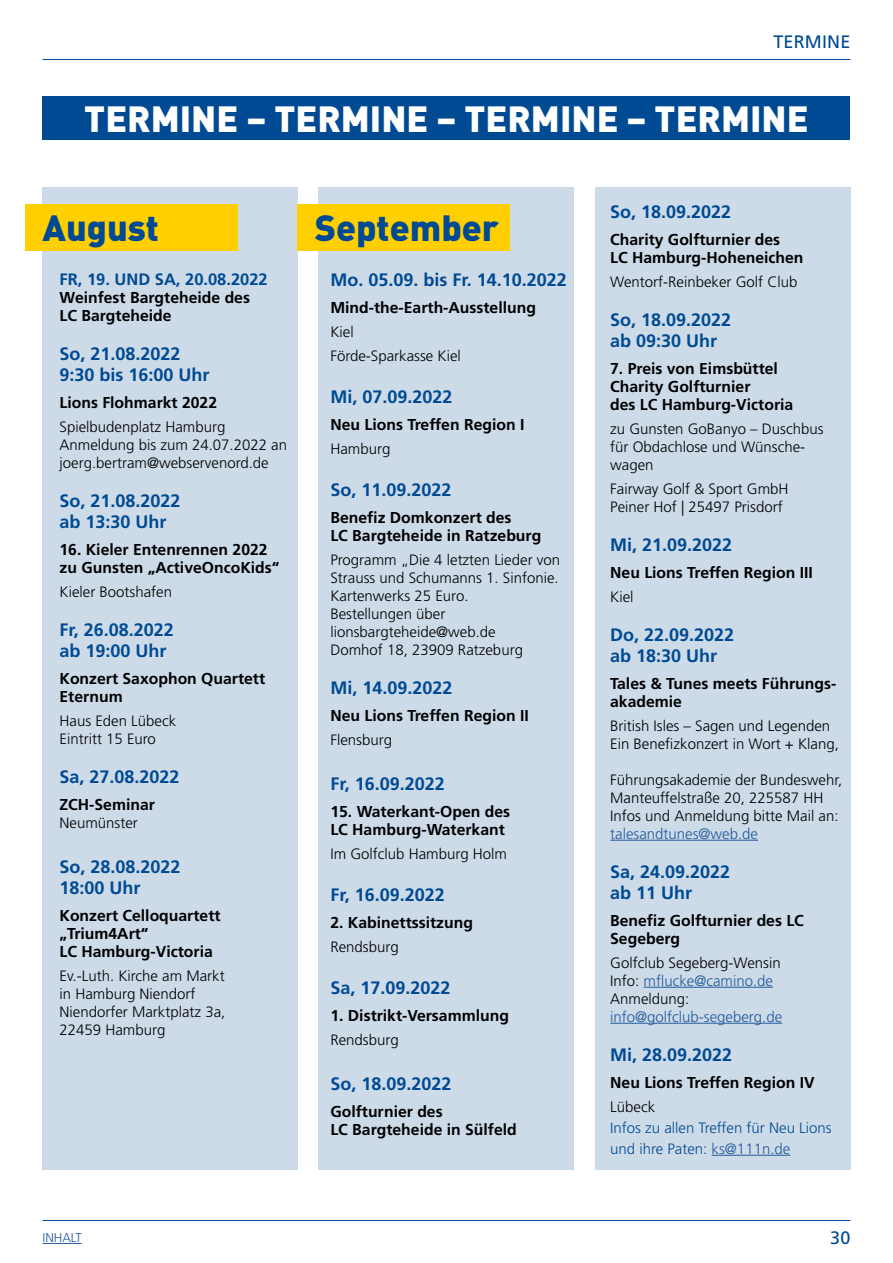
<style>
.page{position:relative;width:893px;height:1263px;background:#fff}
.page>*{position:absolute;margin:0;border:0;box-sizing:border-box;transform-origin:0 0}
.t1{font:900 36px "DIN";color:#fff}
.t2{font:900 36px "DIN";color:#004a93}
.H3_Termine{font:700 18px "Frutiger";color:#004a93}
.t3{font:18px "Frutiger";letter-spacing:.01em;color:#004a93}
.Inhalt_light{font:700 16.5px "Frutiger";color:#004a93}
.Termine_Bold{font:700 15.75px/18px "Frutiger";color:#000}
.Inhalt_light-2{font:300 15px/18px "Frutiger";color:#000}
.Termine_Bold-2{font:300 15px/18px "Frutiger";color:#000}
.Termine_Bold-3{font:300 15px "Frutiger";color:#245a9c}
.H3_Termine-2{font:300 15px "Frutiger";color:#000}
.H3_Termine-3{font:300 15px/21px "Frutiger";color:#004a93}
.Copy{font:300 12.75px "Frutiger";color:#245a9c}
.s1{color:#000}
.s2{color:#245a9c}
</style>
<div class="page">
<hr style="left:43px;top:59px;width:807px;height:1px;background:#004a93">
<hr style="left:43px;top:1220px;width:807px;height:1px;background:#004a93">
<div style="left:43px;top:187px;width:255px;height:983px;background:#cddbe9"></div>
<div style="left:319px;top:187px;width:255px;height:983px;background:#cddbe9"></div>
<div style="left:43px;top:96px;width:807px;height:43px;background:#004a93"></div>
<hr style="left:43px;top:1243px;width:39px;height:1px;background:#245a9c">
<div style="left:26px;top:204px;width:212px;height:47px;background:#ffcf00"></div>
<div style="left:298px;top:204px;width:212px;height:47px;background:#ffcf00"></div>
<div style="left:595px;top:187px;width:255px;height:983px;background:#cddbe9"></div>
<hr style="left:610px;top:840px;width:148px;height:1px;background:#245a9c">
<hr style="left:644px;top:987px;width:129px;height:1px;background:#245a9c">
<hr style="left:610px;top:1023px;width:172px;height:1px;background:#245a9c">
<hr style="left:712px;top:1155px;width:78px;height:1px;background:#245a9c">
<p class="t3" style="left:773px;top:31px;width:79px">TERMINE</p>
<h1 class="t1" style="left:84px;top:95px;width:726px">TERMINE – TERMINE – TERMINE – TERMINE</h1>
<h1 class="t2" style="left:43px;top:204px;width:118px">August</h1>
<h1 class="t2" style="left:315px;top:204px;width:186px">September</h1>
<p class="Inhalt_light" style="left:60px;top:269px;width:210px">FR, 19. UND SA, 20.08.2022</p>
<p class="Termine_Bold" style="left:60px;top:288px;width:192px">Weinfest Bargteheide des</p>
<p class="Termine_Bold" style="left:60px;top:306px;width:114px">LC Bargteheide</p>
<p class="H3_Termine" style="left:60px;top:343px;width:123px">So, 21.08.2022</p>
<p class="H3_Termine" style="left:60px;top:364px;width:152px">9:30 bis 16:00 Uhr</p>
<p class="Termine_Bold" style="left:60px;top:393px;width:159px">Lions Flohmarkt 2022</p>
<p class="Inhalt_light-2" style="left:60px;top:418px;width:167px">Spielbudenplatz Hamburg</p>
<p class="Inhalt_light-2" style="left:60px;top:436px;width:229px">Anmeldung bis zum 24.07.2022 an</p>
<p class="Inhalt_light-2" style="left:60px;top:454px;width:211px">joerg.bertram@webservenord.de</p>
<p class="H3_Termine" style="left:60px;top:490px;width:123px">So, 21.08.2022</p>
<p class="H3_Termine" style="left:60px;top:511px;width:109px">ab 13:30 Uhr</p>
<p class="Termine_Bold" style="left:60px;top:540px;width:210px">16. Kieler Entenrennen 2022</p>
<p class="Termine_Bold" style="left:60px;top:558px;width:221px">zu Gunsten „ActiveOncoKids“</p>
<p class="Inhalt_light-2" style="left:60px;top:583px;width:114px">Kieler Bootshafen</p>
<p class="H3_Termine" style="left:60px;top:619px;width:116px">Fr, 26.08.2022</p>
<p class="H3_Termine" style="left:60px;top:640px;width:109px">ab 19:00 Uhr</p>
<p class="Termine_Bold" style="left:60px;top:669px;width:207px">Konzert Saxophon Quartett<br>Eternum</p>
<p class="Inhalt_light-2" style="left:60px;top:712px;width:118px">Haus Eden Lübeck</p>
<p class="Inhalt_light-2" style="left:60px;top:730px;width:98px">Eintritt 15 Euro</p>
<p class="H3_Termine" style="left:60px;top:766px;width:122px">Sa, 27.08.2022</p>
<p class="Termine_Bold" style="left:60px;top:795px;width:97px">ZCH-Seminar</p>
<p class="Inhalt_light-2" style="left:60px;top:814px;width:80px">Neumünster</p>
<p class="H3_Termine" style="left:60px;top:856px;width:123px">So, 28.08.2022</p>
<p class="H3_Termine" style="left:60px;top:877px;width:83px">18:00 Uhr</p>
<p class="Termine_Bold" style="left:60px;top:906px;width:163px">Konzert Celloquartett</p>
<p class="Termine_Bold" style="left:60px;top:924px;width:90px">„Trium4Art“</p>
<p class="Termine_Bold" style="left:60px;top:942px;width:155px">LC Hamburg-Victoria</p>
<p class="Inhalt_light-2" style="left:60px;top:967px;width:167px">Ev.-Luth. Kirche am Markt</p>
<p class="Inhalt_light-2" style="left:60px;top:985px;width:137px">in Hamburg Niendorf</p>
<p class="Inhalt_light-2" style="left:60px;top:1003px;width:167px">Niendorfer Marktplatz 3a,</p>
<p class="Inhalt_light-2" style="left:60px;top:1021px;width:107px">22459 Hamburg</p>
<p class="Copy" style="left:43px;top:1230px;width:41px">INHALT</p>
<p class="H3_Termine" style="left:330px;top:269px;width:238px">Mo. 05.09. bis Fr. 14.10.2022</p>
<p class="Termine_Bold" style="left:330px;top:298px;width:207px">Mind-the-Earth-Ausstellung</p>
<p class="H3_Termine-2" style="left:330px;top:323px;width:25px">Kiel</p>
<p class="H3_Termine-2" style="left:330px;top:347px;width:132px">Förde-Sparkasse Kiel</p>
<p class="H3_Termine" style="left:330px;top:386px;width:124px">Mi, 07.09.2022</p>
<p class="Termine_Bold" style="left:330px;top:415px;width:196px">Neu Lions Treffen Region I</p>
<p class="H3_Termine-2" style="left:330px;top:440px;width:62px">Hamburg</p>
<p class="H3_Termine" style="left:330px;top:479px;width:123px">So, 11.09.2022</p>
<p class="Termine_Bold" style="left:330px;top:508px;width:183px">Benefiz Domkonzert des</p>
<p class="Termine_Bold" style="left:330px;top:526px;width:212px">LC Bargteheide in Ratzeburg</p>
<p class="Inhalt_light-2" style="left:330px;top:551px;width:231px">Programm „Die 4 letzten Lieder von<br>Strauss und Schumanns 1. Sinfonie.</p>
<p class="Inhalt_light-2" style="left:330px;top:587px;width:140px">Kartenwerks 25 Euro.</p>
<p class="Inhalt_light-2" style="left:330px;top:605px;width:117px">Bestellungen über</p>
<p class="Inhalt_light-2" style="left:330px;top:623px;width:167px">lionsbargteheide@web.de</p>
<p class="Inhalt_light-2" style="left:330px;top:641px;width:194px">Domhof 18, 23909 Ratzeburg</p>
<p class="H3_Termine" style="left:330px;top:677px;width:124px">Mi, 14.09.2022</p>
<p class="Termine_Bold" style="left:330px;top:706px;width:200px">Neu Lions Treffen Region II</p>
<p class="H3_Termine-2" style="left:330px;top:731px;width:63px">Flensburg</p>
<p class="H3_Termine" style="left:330px;top:773px;width:116px">Fr, 16.09.2022</p>
<p class="Termine_Bold" style="left:330px;top:802px;width:181px">15. Waterkant-Open des<br>LC Hamburg-Waterkant</p>
<p class="Inhalt_light-2" style="left:330px;top:845px;width:178px">Im Golfclub Hamburg Holm</p>
<p class="H3_Termine" style="left:330px;top:884px;width:116px">Fr, 16.09.2022</p>
<p class="Termine_Bold" style="left:330px;top:913px;width:144px">2. Kabinettssitzung</p>
<p class="H3_Termine-2" style="left:330px;top:938px;width:70px">Rendsburg</p>
<p class="H3_Termine" style="left:330px;top:977px;width:122px">Sa, 17.09.2022</p>
<p class="Termine_Bold" style="left:330px;top:1006px;width:180px">1. Distrikt-Versammlung</p>
<p class="Inhalt_light-2" style="left:330px;top:1031px;width:70px">Rendsburg</p>
<p class="H3_Termine" style="left:330px;top:1073px;width:123px">So, 18.09.2022</p>
<p class="Termine_Bold" style="left:330px;top:1102px;width:114px">Golfturnier des</p>
<p class="Termine_Bold" style="left:330px;top:1120px;width:188px">LC Bargteheide in Sülfeld</p>
<p class="H3_Termine" style="left:610px;top:201px;width:123px">So, 18.09.2022</p>
<p class="Termine_Bold" style="left:610px;top:230px;width:172px">Charity Golfturnier des</p>
<p class="Termine_Bold" style="left:610px;top:248px;width:195px">LC Hamburg-Hoheneichen</p>
<p class="Termine_Bold-2" style="left:610px;top:273px;width:189px">Wentorf-Reinbeker Golf Club</p>
<p class="H3_Termine" style="left:610px;top:309px;width:123px">So, 18.09.2022</p>
<p class="H3_Termine" style="left:610px;top:330px;width:109px">ab 09:30 Uhr</p>
<p class="Termine_Bold" style="left:610px;top:359px;width:169px">7. Preis von Eimsbüttel</p>
<p class="Termine_Bold" style="left:610px;top:377px;width:142px">Charity Golfturnier</p>
<p class="Termine_Bold" style="left:610px;top:395px;width:185px">des LC Hamburg-Victoria</p>
<p class="Termine_Bold-2" style="left:610px;top:420px;width:215px">zu Gunsten GoBanyo – Duschbus für Obdachlose und Wünsche&shy;wagen</p>
<p class="Inhalt_light-2" style="left:610px;top:480px;width:180px">Fairway Golf &amp; Sport GmbH</p>
<p class="Inhalt_light-2" style="left:610px;top:498px;width:174px">Peiner Hof | 25497 Prisdorf</p>
<p class="H3_Termine" style="left:610px;top:534px;width:124px">Mi, 21.09.2022</p>
<p class="Termine_Bold" style="left:610px;top:563px;width:204px">Neu Lions Treffen Region III</p>
<p class="H3_Termine-2" style="left:610px;top:588px;width:25px">Kiel</p>
<p class="H3_Termine" style="left:610px;top:624px;width:126px">Do, 22.09.2022</p>
<p class="H3_Termine" style="left:610px;top:645px;width:109px">ab 18:30 Uhr</p>
<p class="Termine_Bold" style="left:610px;top:674px;width:228px">Tales &amp; Tunes meets Führungs&shy;akademie</p>
<p class="Termine_Bold-2" style="left:610px;top:717px;width:222px">British Isles – Sagen und Legenden</p>
<p class="Termine_Bold-2" style="left:610px;top:735px;width:230px">Ein Benefizkonzert in Wort + Klang,</p>
<p class="Termine_Bold-2" style="left:610px;top:771px;width:234px">Führungsakademie der Bundeswehr,</p>
<p class="Termine_Bold-2" style="left:610px;top:789px;width:215px">Manteuffelstraße 20, 225587 HH</p>
<p class="Termine_Bold-2" style="left:610px;top:807px;width:230px">Infos und Anmeldung bitte Mail an:</p>
<p class="Termine_Bold-3" style="left:610px;top:825px;width:149px">talesandtunes@web.de</p>
<p class="H3_Termine" style="left:610px;top:861px;width:122px">Sa, 24.09.2022</p>
<p class="H3_Termine" style="left:610px;top:882px;width:84px">ab 11 Uhr</p>
<p class="Termine_Bold" style="left:610px;top:911px;width:195px">Benefiz Golfturnier des LC<br>Segeberg</p>
<p class="Termine_Bold-2" style="left:610px;top:954px;width:172px">Golfclub Segeberg-Wensin</p>
<p class="Termine_Bold-3" style="left:610px;top:972px;width:164px"><span class="s1">Info:</span> mflucke@camino.de</p>
<p class="Termine_Bold-2" style="left:610px;top:990px;width:81px">Anmeldung:</p>
<p class="Termine_Bold-3" style="left:610px;top:1008px;width:174px">info@golfclub-segeberg.de</p>
<p class="H3_Termine" style="left:610px;top:1044px;width:124px">Mi, 28.09.2022</p>
<p class="Termine_Bold" style="left:610px;top:1073px;width:206px">Neu Lions Treffen Region IV</p>
<p class="H3_Termine-2" style="left:610px;top:1098px;width:46px">Lübeck</p>
<p class="H3_Termine-3" style="left:610px;top:1117px;width:223px">Infos zu allen Treffen für Neu Lions und ihre Paten: <span class="s2">ks@111n.de</span></p>
<p class="t3" style="left:830px;top:1227px;width:22px">30</p>
</div>
